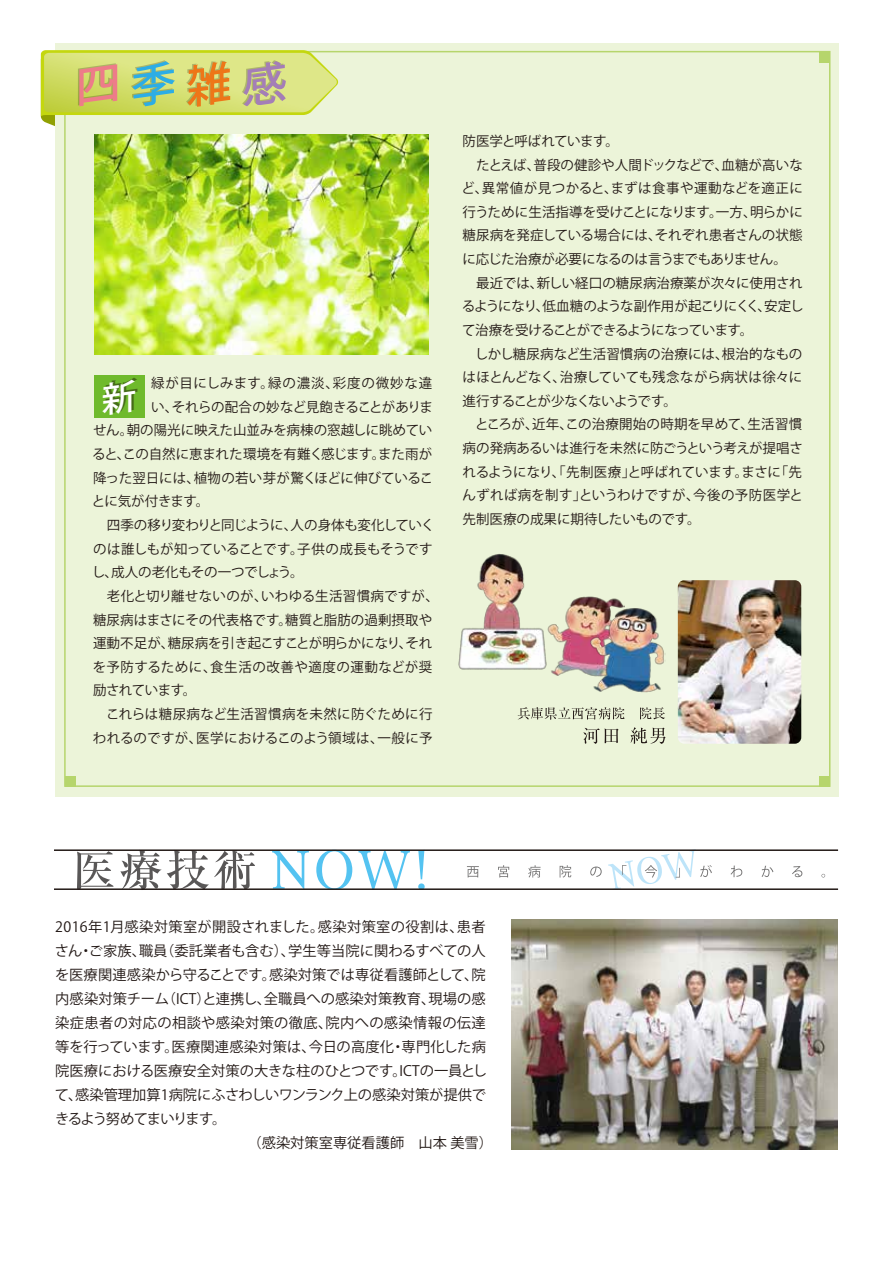
<style>
.page{position:relative;width:893px;height:1263px;background:#fff}
.page>*{position:absolute;margin:0;border:0;box-sizing:border-box;transform-origin:0 0}
.t1{font:14.25px "Koz Go Pro";letter-spacing:.005em;color:#221815}
.t2{font:14.25px "Koz Go Pro";letter-spacing:.025em;color:#221815}
.t3{font:14.25px "Koz Go Pro";letter-spacing:-.09em;color:#221815}
.t4{font:13.5px/23.7px "Koz Go Pro";color:#221815}
.t5{font:13.5px "Koz Go Pro";letter-spacing:.025em;color:#221815}
.t6{font:13.5px "Koz Go Pro";letter-spacing:-.04em;color:#221815}
.t7{font:13.5px "Koz Go Pro";letter-spacing:-.07em;color:#221815}
.t8{font:13.5px "Koz Go Pro";letter-spacing:-.02em;color:#221815}
.t9{font:13.5px "Koz Go Pro";letter-spacing:.04em;color:#221815}
.t10{font:13.5px "Koz Go Pro";letter-spacing:.03em;color:#221815}
.t11{font:13.5px "Koz Go Pro";letter-spacing:.06em;color:#221815}
</style>
<div class="page">
<div style="left:56px;top:43px;width:783px;height:753px;background:#ecf4d9"></div>
<svg style="left:272px;top:851px;width:37px;height:37px"></svg>
<svg style="left:316px;top:851px;width:36px;height:37px"></svg>
<svg style="left:358px;top:851px;width:52px;height:37px"></svg>
<svg style="left:418px;top:851px;width:7px;height:37px"></svg>
<svg style="left:77px;top:851px;width:37px;height:37px"></svg>
<svg style="left:120px;top:851px;width:41px;height:37px"></svg>
<svg style="left:167px;top:851px;width:88px;height:37px"></svg>
<svg style="left:467px;top:866px;width:12px;height:11px"></svg>
<svg style="left:498px;top:865px;width:11px;height:12px"></svg>
<svg style="left:528px;top:865px;width:13px;height:12px"></svg>
<svg style="left:560px;top:865px;width:11px;height:12px"></svg>
<svg style="left:590px;top:866px;width:12px;height:11px"></svg>
<svg style="left:608px;top:851px;width:104px;height:37px"></svg>
<svg style="left:731px;top:866px;width:11px;height:11px"></svg>
<svg style="left:762px;top:866px;width:11px;height:11px"></svg>
<svg style="left:792px;top:866px;width:10px;height:11px"></svg>
<hr style="left:54px;top:849px;width:784px;height:2px;background:#221815">
<hr style="left:54px;top:888px;width:784px;height:2px;background:#221815">
<div style="left:820px;top:52px;width:10px;height:10px;background:#b6d56c"></div>
<div style="left:819px;top:776px;width:11px;height:10px;background:#b6d56c"></div>
<div style="left:65px;top:776px;width:10px;height:10px;background:#b6d56c"></div>
<svg style="left:41px;top:50px;width:298px;height:105px"></svg>
<svg style="left:518px;top:707px;width:106px;height:13px"></svg>
<svg style="left:640px;top:707px;width:25px;height:12px"></svg>
<svg style="left:583px;top:728px;width:35px;height:16px"></svg>
<svg style="left:631px;top:727px;width:34px;height:17px"></svg>
<img style="left:678px;top:580px;width:123px;height:164px">
<div style="left:94px;top:375px;width:51px;height:43px;background:#6fba2c"></div>
<img style="left:95px;top:134px;width:334px;height:220px">
<img style="left:511px;top:919px;width:327px;height:230px">
<img style="left:458px;top:554px;width:87px;height:116px">
<img style="left:545px;top:596px;width:80px;height:80px">
<img style="left:589px;top:606px;width:77px;height:87px">
<p class="t11" style="left:151px;top:375px;width:282px">緑が目にしみます。緑の濃淡、彩度の微妙な違</p>
<p class="t6" style="left:151px;top:398px;width:283px">い、それらの配合の妙など見飽きることがありま</p>
<p class="t4" style="left:93px;top:419px;width:341px">せん。朝の陽光に映えた山並みを病棟の窓越しに眺めてい</p>
<p class="t4" style="left:92px;top:443px;width:341px">ると、この自然に恵まれた環境を有難く感じます。また雨が</p>
<p class="t4" style="left:93px;top:466px;width:342px">降った翌日には、植物の若い芽が驚くほどに伸びているこ</p>
<p class="t8" style="left:92px;top:493px;width:119px">とに気が付きます。</p>
<p class="t7" style="left:93px;top:516px;width:343px">　四季の移り変わりと同じように、人の身体も変化していく</p>
<p class="t4" style="left:93px;top:537px;width:341px">のは誰しもが知っていることです。子供の成長もそうです</p>
<p class="t8" style="left:92px;top:564px;width:213px">し、成人の老化もその一つでしょう。</p>
<p class="t5" style="left:93px;top:587px;width:347px">　老化と切り離せないのが、いわゆる生活習慣病ですが、</p>
<p class="t4" style="left:93px;top:608px;width:341px">糖尿病はまさにその代表格です。糖質と脂肪の過剰摂取や</p>
<p class="t4" style="left:93px;top:632px;width:341px">運動不足が、糖尿病を引き起こすことが明らかになり、それ</p>
<p class="t9" style="left:93px;top:658px;width:341px">を予防するために、食生活の改善や適度の運動などが奨</p>
<p class="t6" style="left:93px;top:682px;width:105px">励されています。</p>
<p class="t10" style="left:93px;top:705px;width:341px">　これらは糖尿病など生活習慣病を未然に防ぐために行</p>
<p class="t5" style="left:93px;top:729px;width:341px">われるのですが、医学におけるこのよう領域は、一般に予</p>
<p class="t4" style="left:461px;top:129px;width:343px">防医学と呼ばれています。<br>　たとえば、普段の健診や人間ドックなどで、血糖が高いなど、異常値が見つかると、まずは食事や運動などを適正に行うために生活指導を受けことになります。一方、明らかに糖尿病を発症している場合には、それぞれ患者さんの状態に応じた治療が必要になるのは言うまでもありません。<br>　最近では、新しい経口の糖尿病治療薬が次々に使用されるようになり、低血糖のような副作用が起こりにくく、安定して治療を受けることができるようになっています。<br>　しかし糖尿病など生活習慣病の治療には、根治的なものはほとんどなく、治療していても残念ながら病状は徐々に進行することが少なくないようです。<br>　ところが、近年、この治療開始の時期を早めて、生活習慣病の発病あるいは進行を未然に防ごうという考えが提唱されるようになり、「先制医療」と呼ばれています。まさに「先んずれば病を制す」というわけですが、今後の予防医学と先制医療の成果に期待したいものです。</p>
<p class="t2" style="left:55px;top:917px;width:432px">2016年1月感染対策室が開設されました。感染対策室の役割は、患者</p>
<p class="t1" style="left:55px;top:941px;width:432px">さん・ご家族、職員（委託業者も含む）、学生等当院に関わるすべての人</p>
<p class="t1" style="left:55px;top:965px;width:432px">を医療関連感染から守ることです。感染対策では専従看護師として、院</p>
<p class="t1" style="left:55px;top:989px;width:432px">内感染対策チーム（ICT）と連携し、全職員への感染対策教育、現場の感</p>
<p class="t2" style="left:55px;top:1013px;width:432px">染症患者の対応の相談や感染対策の徹底、院内への感染情報の伝達</p>
<p class="t1" style="left:55px;top:1037px;width:432px">等を行っています。医療関連感染対策は、今日の高度化・専門化した病</p>
<p class="t1" style="left:55px;top:1061px;width:433px">院医療における医療安全対策の大きな柱のひとつです。ICTの一員とし</p>
<p class="t1" style="left:55px;top:1085px;width:433px">て、感染管理加算1病院にふさわしいワンランク上の感染対策が提供で</p>
<p class="t3" style="left:55px;top:1109px;width:173px">きるよう努めてまいります。</p>
<p class="t1" style="left:248px;top:1133px;width:247px">（感染対策室専従看護師　山本 美雪）</p>
</div>
